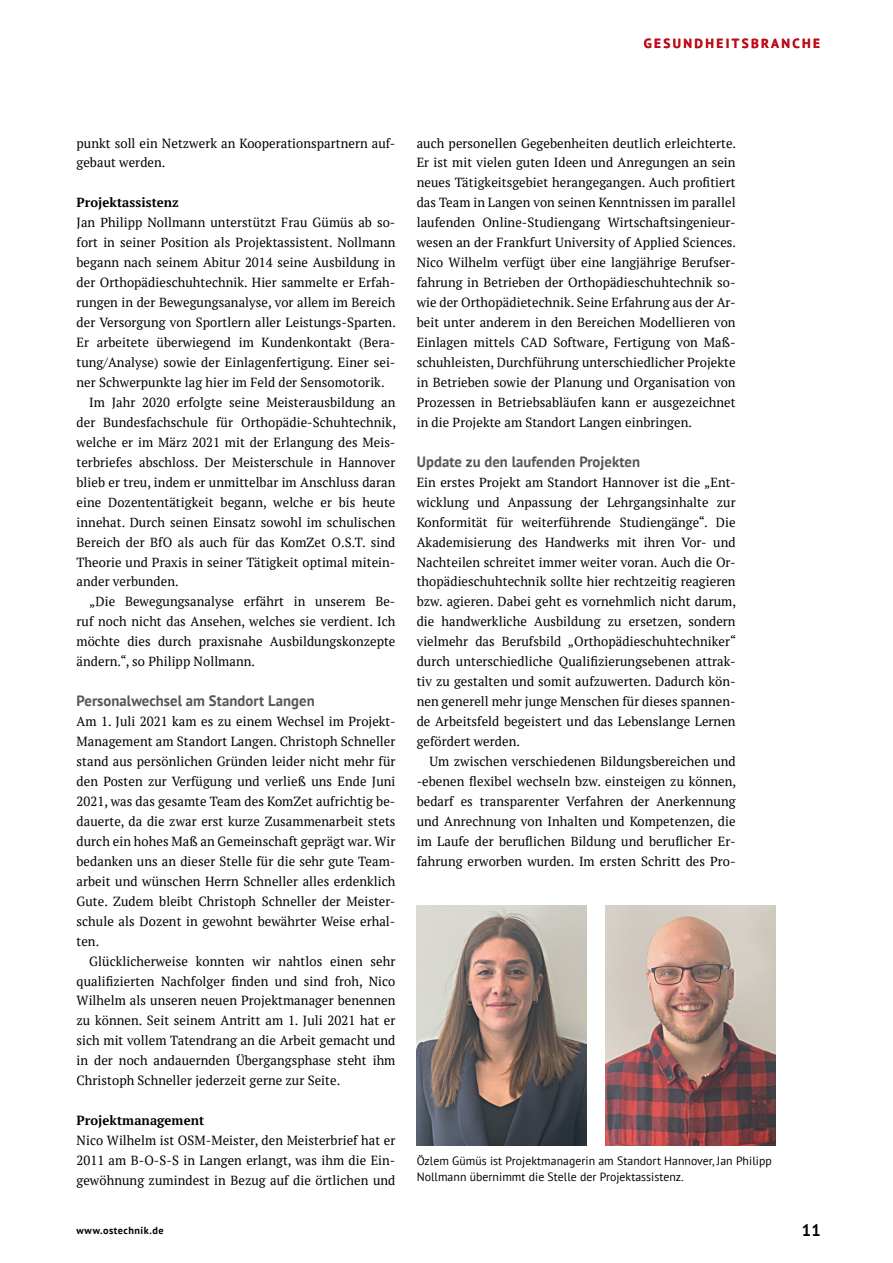
<style>
.page{position:relative;width:893px;height:1263px;background:#fff}
.page>*{position:absolute;margin:0;border:0;box-sizing:border-box;transform-origin:0 0}
.t1{font:700 16.5px "PT Sans";color:#000}
.t2{font:700 15px "PT Sans";letter-spacing:.005em;color:#575756}
.t3{font:13.2px/20px "PT Serif";letter-spacing:.005em;color:#000;text-align:justify}
.t4{font:700 13.2px "PT Serif";letter-spacing:.005em;color:#000}
.t5{font:700 13.2px "PT Sans";letter-spacing:.18em;color:#c10c1a}
.t6{font:12px/16.5px "PT Sans";letter-spacing:.005em;color:#000}
.t7{font:700 10.2px "PT Sans";letter-spacing:.05em;color:#000}
</style>
<div class="page">
<img style="left:417px;top:906px;width:170px;height:239px">
<img style="left:606px;top:906px;width:170px;height:239px">
<p class="t5" style="left:644px;top:35px;width:178px">GESUNDHEITSBRANCHE</p>
<p class="t3" style="left:77px;top:133px;width:320px">punkt soll ein Netzwerk an Kooperationspartnern auf&shy;gebaut werden.</p>
<p class="t4" style="left:77px;top:194px;width:104px">Projektassistenz</p>
<p class="t3" style="left:77px;top:213px;width:320px">Jan Philipp Nollmann unterstützt Frau Gümüs ab so-</p>
<p class="t3" style="left:77px;top:232px;width:320px">fort in seiner Position als Projektassistent. Nollmann</p>
<p class="t3" style="left:77px;top:252px;width:320px">begann nach seinem Abitur 2014 seine Ausbildung in</p>
<p class="t3" style="left:77px;top:272px;width:320px">der Orthopädieschuhtechnik. Hier sammelte er Erfah-</p>
<p class="t3" style="left:77px;top:292px;width:320px">rungen in der Bewegungsanalyse, vor allem im Bereich</p>
<p class="t3" style="left:77px;top:312px;width:321px">der Versorgung von Sportlern aller Leistungs-Sparten.</p>
<p class="t3" style="left:77px;top:332px;width:320px">Er arbeitete überwiegend im Kundenkontakt (Bera-</p>
<p class="t3" style="left:77px;top:352px;width:320px">tung/Analyse) sowie der Einlagenfertigung. Einer sei-</p>
<p class="t3" style="left:77px;top:372px;width:310px">ner Schwerpunkte lag hier im Feld der Sensomotorik.</p>
<p class="t3" style="left:89px;top:392px;width:308px">Im Jahr 2020 erfolgte seine Meisterausbildung an</p>
<p class="t3" style="left:77px;top:412px;width:321px">der Bundesfachschule für Orthopädie-Schuhtechnik,</p>
<p class="t3" style="left:77px;top:432px;width:320px">welche er im März 2021 mit der Erlangung des Meis-</p>
<p class="t3" style="left:77px;top:452px;width:320px">terbriefes abschloss. Der Meisterschule in Hannover</p>
<p class="t3" style="left:77px;top:472px;width:320px">blieb er treu, indem er unmittelbar im Anschluss daran</p>
<p class="t3" style="left:77px;top:492px;width:320px">eine Dozententätigkeit begann, welche er bis heute</p>
<p class="t3" style="left:77px;top:512px;width:320px">innehat. Durch seinen Einsatz sowohl im schulischen</p>
<p class="t3" style="left:77px;top:532px;width:320px">Bereich der BfO als auch für das KomZet O.S.T. sind</p>
<p class="t3" style="left:77px;top:552px;width:320px">Theorie und Praxis in seiner Tätigkeit optimal mitein-</p>
<p class="t3" style="left:77px;top:572px;width:104px">ander verbunden.</p>
<p class="t3" style="left:89px;top:592px;width:308px">„Die Bewegungsanalyse erfährt in unserem Be-</p>
<p class="t3" style="left:77px;top:612px;width:320px">ruf noch nicht das Ansehen, welches sie verdient. Ich</p>
<p class="t3" style="left:77px;top:631px;width:320px">möchte dies durch praxisnahe Ausbildungskonzepte</p>
<p class="t3" style="left:77px;top:651px;width:180px">ändern.“, so Philipp Nollmann.</p>
<p class="t2" style="left:77px;top:691px;width:240px">Personalwechsel am Standort Langen</p>
<p class="t3" style="left:77px;top:711px;width:320px">Am 1. Juli 2021 kam es zu einem Wechsel im Projekt-Management am Standort Langen. Christoph Schneller stand aus persönlichen Gründen leider nicht mehr für den Posten zur Verfügung und verließ uns Ende Juni 2021, was das gesamte Team des KomZet aufrichtig be&shy;dauerte, da die zwar erst kurze Zusammenarbeit stets durch ein hohes Maß an Gemeinschaft geprägt war. Wir bedanken uns an dieser Stelle für die sehr gute Team&shy;arbeit und wünschen Herrn Schneller alles erdenklich Gute. Zudem bleibt Christoph Schneller der Meister&shy;schule als Dozent in gewohnt bewährter Weise erhal&shy;ten.</p>
<p class="t3" style="left:77px;top:951px;width:320px;text-indent:13px">Glücklicherweise konnten wir nahtlos einen sehr qualifizierten Nachfolger finden und sind froh, Nico Wilhelm als unseren neuen Projektmanager benennen zu können. Seit seinem Antritt am 1. Juli 2021 hat er sich mit vollem Tatendrang an die Arbeit gemacht und in der noch andauernden Übergangsphase steht ihm Christoph Schneller jederzeit gerne zur Seite.</p>
<p class="t4" style="left:77px;top:1112px;width:129px">Projektmanagement</p>
<p class="t3" style="left:77px;top:1130px;width:320px">Nico Wilhelm ist OSM-Meister, den Meisterbrief hat er 2011 am B-O-S-S in Langen erlangt, was ihm die Ein&shy;gewöhnung zumindest in Bezug auf die örtlichen und</p>
<p class="t3" style="left:417px;top:133px;width:321px">auch personellen Gegebenheiten deutlich erleichterte.<br>Er ist mit vielen guten Ideen und Anregungen an sein neues Tätigkeitsgebiet herangegangen. Auch profitiert das Team in Langen von seinen Kenntnissen im parallel laufenden Online-Studiengang Wirtschaftsingenieur&shy;wesen an der Frankfurt University of Applied Sciences.<br>Nico Wilhelm verfügt über eine langjährige Berufser&shy;fahrung in Betrieben der Orthopädieschuhtechnik so&shy;wie der Orthopädietechnik. Seine Erfahrung aus der Ar&shy;beit unter anderem in den Bereichen Modellieren von Einlagen mittels CAD Software, Fertigung von Maß&shy;schuhleisten, Durchführung unterschiedlicher Projekte in Betrieben sowie der Planung und Organisation von Prozessen in Betriebsabläufen kann er ausgezeichnet in die Projekte am Standort Langen einbringen.</p>
<p class="t2" style="left:417px;top:451px;width:225px">Update zu den laufenden Projekten</p>
<p class="t3" style="left:417px;top:472px;width:321px;text-align:left">Ein erstes Projekt am Standort Hannover ist die „Ent&shy;wicklung und Anpassung der Lehrgangsinhalte zur Konformität für weiterführende Studiengänge“. Die Akademisierung des Handwerks mit ihren Vor- und Nachteilen schreitet immer weiter voran. Auch die Or&shy;thopädieschuhtechnik sollte hier rechtzeitig reagieren bzw. agieren. Dabei geht es vornehmlich nicht darum, die handwerkliche Ausbildung zu ersetzen, sondern vielmehr das Berufsbild „Orthopädieschuhtechniker“ durch unterschiedliche Qualifizierungsebenen attrak&shy;tiv zu gestalten und somit aufzuwerten. Dadurch kön&shy;nen generell mehr junge Menschen für dieses spannen&shy;de Arbeitsfeld begeistert und das Lebenslange Lernen gefördert werden.</p>
<p class="t3" style="left:417px;top:751px;width:321px;text-indent:13px">Um zwischen verschiedenen Bildungsbereichen und -ebenen flexibel wechseln bzw. einsteigen zu können, bedarf es transparenter Verfahren der Anerkennung und Anrechnung von Inhalten und Kompetenzen, die im Laufe der beruflichen Bildung und beruflicher Er&shy;fahrung erworben wurden. Im ersten Schritt des Pro-</p>
<p class="t6" style="left:417px;top:1152px;width:357px">Özlem Gümüs ist Projektmanagerin am Standort Hannover, Jan Philipp<br>Nollmann übernimmt die Stelle der Projektassistenz.</p>
<p class="t7" style="left:77px;top:1224px;width:89px">www.ostechnik.de</p>
<p class="t1" style="left:802px;top:1219px;width:20px">11</p>
</div>
